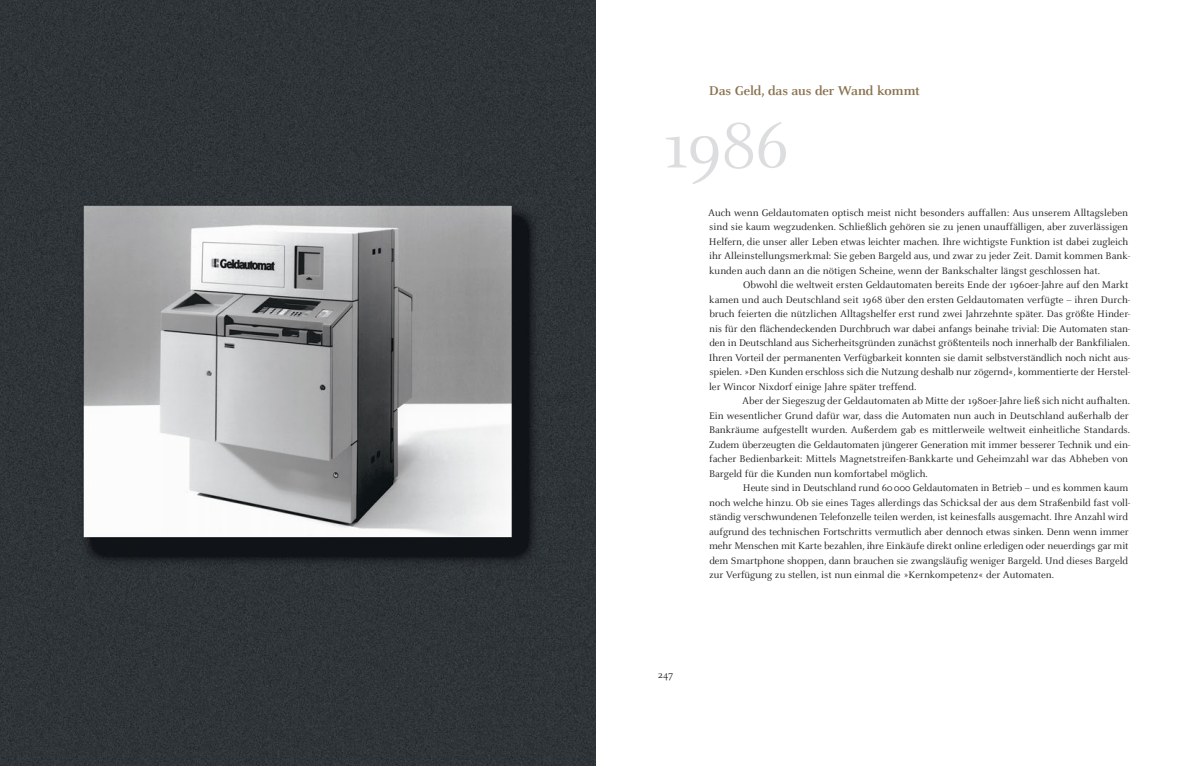
<style>
.page{position:relative;width:1191px;height:766px;background:#fff}
.page>*{position:absolute;margin:0;border:0;box-sizing:border-box;transform-origin:0 0}
.t1{font:70px "Celeste";color:#dcddde}
.t2{font:700 14px "Celeste";letter-spacing:-.015em;color:#88714d}
.t3{font:10.6px/14.5px "Celeste";color:#231f20}
</style>
<div class="page">
<img style="left:0;top:0;width:595px;height:765px">
<h2 class="t2" style="left:709px;top:84px;width:212px">Das Geld, das aus der Wand kommt</h2>
<h1 class="t1" style="left:658px;top:110px;width:133px">1986</h1>
<p class="t3" style="left:708px;top:205px;width:424px">Auch wenn Geldautomaten optisch meist nicht besonders auffallen: Aus unserem Alltagsleben sind sie kaum wegzudenken. Schließlich gehören sie zu jenen unauffälligen, aber zuverlässigen Helfern, die unser aller Leben etwas leichter machen. Ihre wichtigste Funktion ist dabei zugleich ihr Alleinstellungsmerkmal: Sie geben Bargeld aus, und zwar zu jeder Zeit. Damit kommen Bank&shy;kunden auch dann an die nötigen Scheine, wenn der Bankschalter längst geschlossen hat.</p>
<p class="t3" style="left:709px;top:278px;width:423px;text-indent:34px">Obwohl die weltweit ersten Geldautomaten bereits Ende der 1960er-Jahre auf den Markt kamen und auch Deutschland seit 1968 über den ersten Geldautomaten verfügte – ihren Durch&shy;bruch feierten die nützlichen Alltagshelfer erst rund zwei Jahrzehnte später. Das größte Hinder&shy;nis für den flächendeckenden Durchbruch war dabei anfangs beinahe trivial: Die Automaten stan&shy;den in Deutschland aus Sicherheitsgründen zunächst größtenteils noch innerhalb der Bankfilialen.<br>Ihren Vorteil der permanenten Verfügbarkeit konnten sie damit selbstverständlich noch nicht aus&shy;spielen. »Den Kunden erschloss sich die Nutzung deshalb nur zögernd«, kommentierte der Herstel&shy;ler Wincor Nixdorf einige Jahre später treffend.</p>
<p class="t3" style="left:709px;top:394px;width:423px;text-indent:33px">Aber der Siegeszug der Geldautomaten ab Mitte der 1980er-Jahre ließ sich nicht aufhalten.<br>Ein wesentlicher Grund dafür war, dass die Automaten nun auch in Deutschland außerhalb der Bankräume aufgestellt wurden. Außerdem gab es mittlerweile weltweit einheitliche Standards.<br>Zudem überzeugten die Geldautomaten jüngerer Generation mit immer besserer Technik und ein&shy;facher Bedienbarkeit: Mittels Magnetstreifen-Bankkarte und Geheimzahl war das Abheben von Bargeld für die Kunden nun komfortabel möglich.</p>
<p class="t3" style="left:709px;top:481px;width:423px;text-indent:34px">Heute sind in Deutschland rund 60 000 Geldautomaten in Betrieb – und es kommen kaum noch welche hinzu. Ob sie eines Tages allerdings das Schicksal der aus dem Straßenbild fast voll&shy;ständig verschwundenen Telefonzelle teilen werden, ist keinesfalls ausgemacht. Ihre Anzahl wird aufgrund des technischen Fortschritts vermutlich aber dennoch etwas sinken. Denn wenn immer mehr Menschen mit Karte bezahlen, ihre Einkäufe direkt online erledigen oder neuerdings gar mit dem Smartphone shoppen, dann brauchen sie zwangsläufig weniger Bargeld. Und dieses Bargeld zur Verfügung zu stellen, ist nun einmal die »Kernkompetenz« der Automaten.</p>
<p class="t3" style="left:658px;top:667px;width:17px">247</p>
</div>
